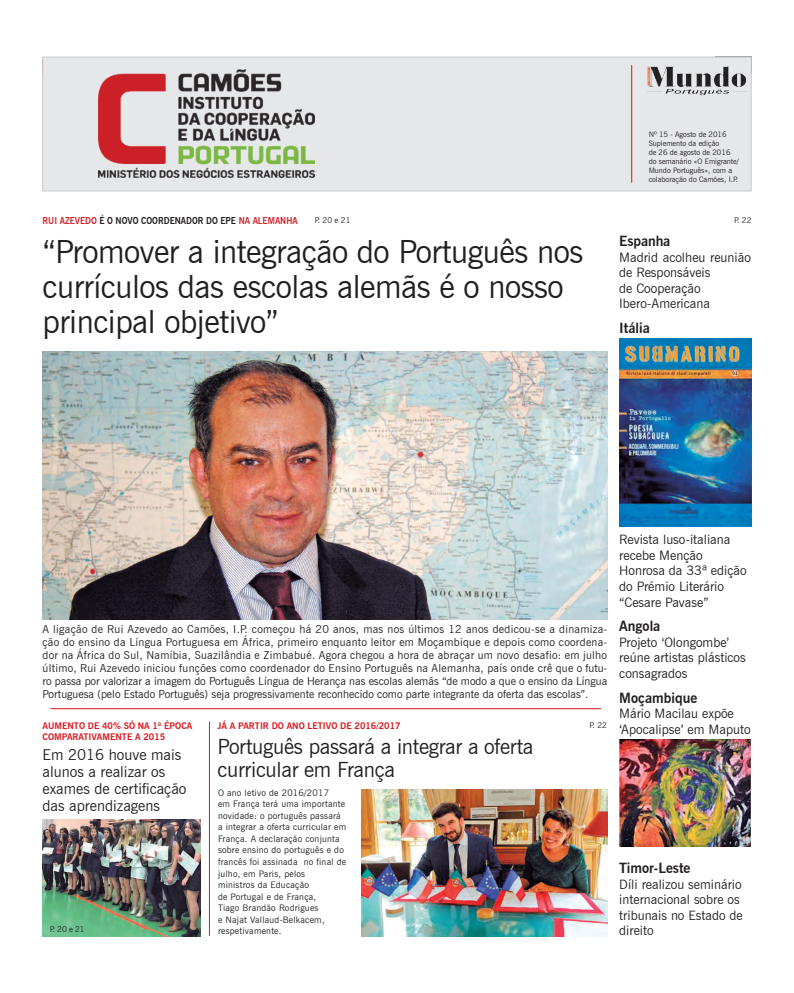
<style>
.page{position:relative;width:794px;height:993px;background:#fff}
.page>*{position:absolute;margin:0;border:0;box-sizing:border-box;transform-origin:0 0}
.t1{font:32px/35px "News Gothic BT";letter-spacing:-.015em;color:#231f20}
.t2{font:21px/23px "News Gothic BT";letter-spacing:-.015em;color:#231f20}
.t3{font:15px/17px "News Gothic BT";color:#231f20}
.t4{font:700 14px "News Gothic BT";color:#231f20}
.t5{font:13px/15.5px "News Gothic BT";color:#231f20}
.t6{font:11px/13px "News Gothic BT";color:#231f20;text-align:justify}
.t7{font:700 9.5px "News Gothic BT";color:#231f20;scale:.9 1}
.t8{font:9px/11.5px "News Gothic BT";letter-spacing:.025em;color:#231f20}
.t9{font:700 9px/10.8px "News Gothic BT";color:#d7171f}
.t10{font:8px "News Gothic BT";color:#231f20}
.t11{font:7.5px/9px "News Gothic BT";color:#231f20}
.s1{color:#d1232a}
</style>
<div class="page">
<div style="left:715px;top:57px;width:37px;height:17px;background:#bcbec0"></div>
<div style="left:43px;top:57px;width:708px;height:134px;background:#e6e7e9;border:1px solid #c7c8ca"></div>
<hr style="left:631px;top:65px;width:1px;height:118px;background:#d7171f">
<img style="left:648px;top:66px;width:98px;height:29px">
<img style="left:85px;top:57px;width:242px;height:134px">
<hr style="left:51px;top:708px;width:550px;height:1px;background:#d7171f">
<hr style="left:209px;top:721px;width:1px;height:214px;background:#d7171f">
<img style="left:43px;top:351px;width:564px;height:268px">
<img style="left:619px;top:739px;width:131px;height:107px">
<img style="left:619px;top:339px;width:132px;height:187px">
<img style="left:362px;top:789px;width:245px;height:146px">
<img style="left:43px;top:819px;width:158px;height:116px">
<p class="t11" style="left:648px;top:130px;width:92px">Nº 15 - Agosto de 2016<br>Suplemento da edição<br>de 26 de agosto de 2016 do semanário «O Emigrante/<br>Mundo Português», com a colaboração do Camões, I.P.</p>
<p class="t7" style="left:43px;top:215px;width:285px"><span class="s1">RUI AZEVEDO</span> É O NOVO COOR DENADOR DO EPE <span class="s1">NA ALEMANHA</span></p>
<p class="t10" style="left:315px;top:215px;width:37px">P. 20 e 21</p>
<p class="t10" style="left:734px;top:216px;width:19px">P. 22</p>
<h1 class="t1" style="left:43px;top:233px;width:542px">“Promover a integração do Português nos currículos das escolas alemãs é o nosso principal objetivo”</h1>
<p class="t4" style="left:619px;top:232px;width:53px">ESPANHA</p>
<p class="t5" style="left:619px;top:249px;width:133px">Madrid acolheu reunião de Responsáveis<br>de Cooperação<br>Ibero-Americana</p>
<p class="t4" style="left:619px;top:319px;width:32px">ITÁLIA</p>
<p class="t6" style="left:43px;top:622px;width:566px">A ligação de Rui Azevedo ao Camões, I.P. começou há 20 anos, mas nos últimos 12 anos dedicou-se a dinamiza&shy;ção do ensino da Língua Portuguesa em África, primeiro enquanto leitor em Moçambique e depois como coordena&shy;dor na África do Sul, Namíbia, Suazilândia e Zimbabué. Agora chegou a hora de abraçar um novo desafio: em julho último, Rui Azevedo iniciou funções como coordenador do Ensino Português na Alemanha, país onde crê que o futu&shy;ro passa por valorizar a imagem do Português Língua de Herança nas escolas alemãs “de modo a que o ensino da Língua Portuguesa (pelo Estado Português) seja progressivamente reconhecido como parte integrante da oferta das escolas”.</p>
<p class="t9" style="left:43px;top:720px;width:151px">AUMENTO DE 40% SÓ NA 1ª ÉPOCA<br>COMPARATIVAMENTE A 2015</p>
<h3 class="t3" style="left:43px;top:745px;width:145px">Em 2016 houve mais alunos a realizar os exames de certificação das aprendizagens</h3>
<p class="t10" style="left:50px;top:924px;width:36px">P. 20 e 21</p>
<p class="t9" style="left:218px;top:719px;width:184px">JÁ A PARTIR DO ANO LETIVO DE 2016/2017</p>
<h2 class="t2" style="left:218px;top:734px;width:317px">Português passará a integrar a oferta curricular em França</h2>
<p class="t8" style="left:218px;top:786px;width:130px">O ano letivo de 2016/2017<br>em França terá uma importante novidade: o português passará a integrar a oferta curricular em<br>França. A declaração conjunta sobre ensino do português e do francês foi assinada no final de julho, em Paris, pelos<br>ministros da Educação<br>de Portugal e de França,<br>Tiago Brandão Rodrigues<br>e Najat Vallaud-Belkacem, respetivamente.</p>
<p class="t10" style="left:589px;top:720px;width:19px">P. 22</p>
<p class="t5" style="left:619px;top:531px;width:129px">Revista luso-italiana recebe Menção<br>Honrosa da 33ª edição do Prémio Literário “Cesare Pavase”</p>
<p class="t4" style="left:619px;top:617px;width:43px">ANGOLA</p>
<p class="t5" style="left:619px;top:634px;width:128px">Projeto ‘Olongombe’ reúne artistas plásticos consagrados</p>
<p class="t4" style="left:619px;top:688px;width:80px">MOÇAMBIQUE</p>
<p class="t5" style="left:619px;top:705px;width:133px;line-height:16px">Mário Macilau expõe ‘Apocalipse’ em Maputo</p>
<p class="t4" style="left:619px;top:859px;width:73px">TIMOR-LESTE</p>
<p class="t5" style="left:619px;top:875px;width:125px">Díli realizou seminário internacional sobre os tribunais no Estado de direito</p>
</div>
